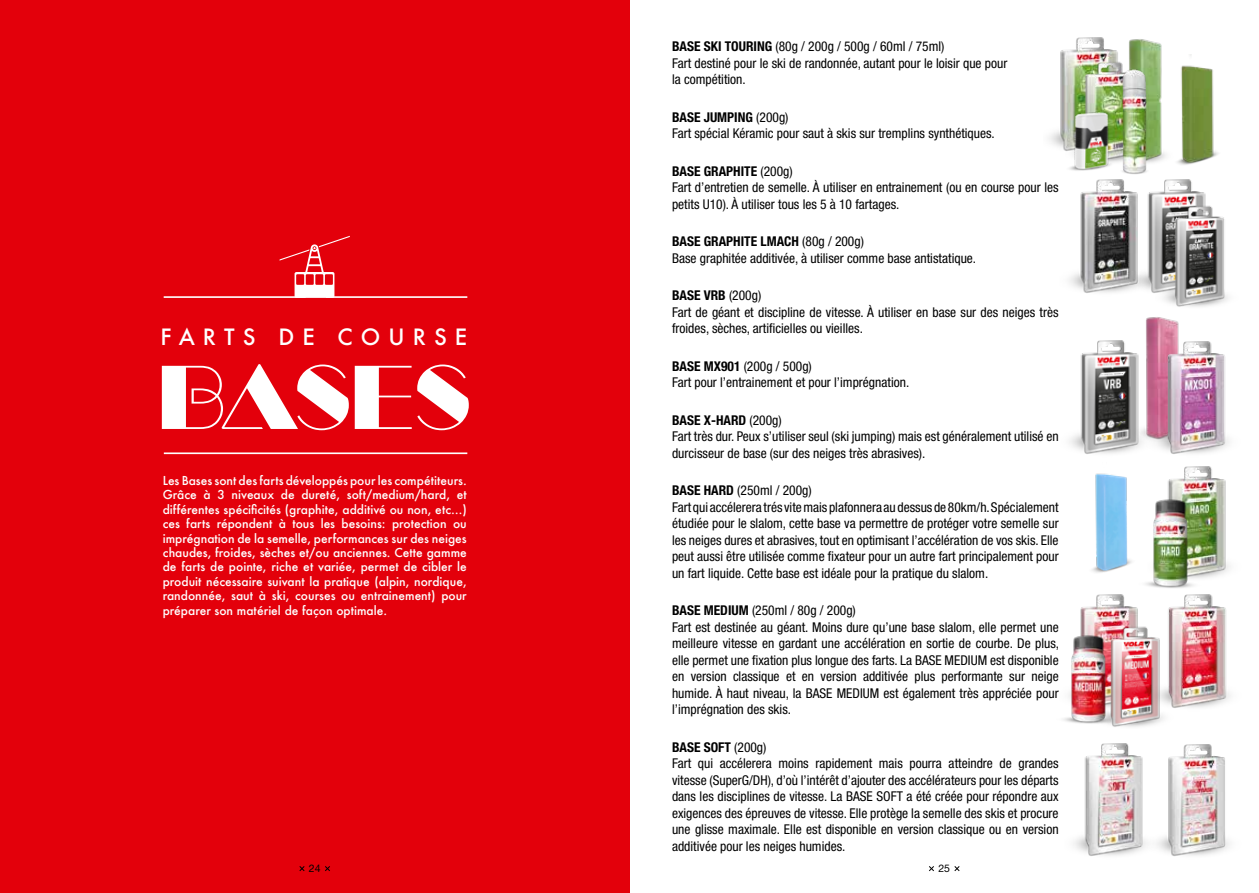
<style>
.page{position:relative;width:1259px;height:893px;background:#fff}
.page>*{position:absolute;margin:0;border:0;box-sizing:border-box;transform-origin:0 0}
.t1{font:85.8px "Manbow Solid";letter-spacing:-.025em;color:#fff}
.t2{font:500 21.9px "Futura";letter-spacing:.37em;color:#fff}
.t3{font:condensed 13.5px/16.5px "Helvetica Neue LT Std";color:#000}
.t4{font:500 12px/14.4px "Futura";color:#fff;text-align:justify}
.t5{font:10.5px "Helvetica Neue LT Std";color:#000}
.s1{font-weight:700}
</style>
<div class="page">
<svg style="left:929px;top:866px;width:5px;height:5px"></svg>
<svg style="left:954px;top:866px;width:6px;height:5px"></svg>
<div style="left:0;top:0;width:629px;height:893px;background:#e3000b"></div>
<img style="left:1092px;top:473px;width:35px;height:100px">
<img style="left:1167px;top:466px;width:63px;height:106px">
<img style="left:1069px;top:181px;width:41px;height:112px">
<img style="left:1110px;top:181px;width:96px;height:112px">
<img style="left:1133px;top:196px;width:95px;height:111px">
<img style="left:1080px;top:594px;width:50px;height:22px">
<img style="left:1080px;top:616px;width:84px;height:110px">
<img style="left:1130px;top:594px;width:101px;height:117px">
<img style="left:1071px;top:37px;width:91px;height:15px">
<img style="left:1049px;top:52px;width:113px;height:92px">
<img style="left:1068px;top:60px;width:123px;height:121px">
<img style="left:1053px;top:105px;width:76px;height:69px">
<img style="left:1170px;top:54px;width:49px;height:120px">
<img style="left:1073px;top:743px;width:58px;height:113px">
<img style="left:1131px;top:744px;width:99px;height:112px">
<img style="left:1069px;top:353px;width:60px;height:101px">
<img style="left:1088px;top:317px;width:91px;height:129px">
<img style="left:1129px;top:337px;width:100px;height:117px">
<img style="left:1063px;top:630px;width:80px;height:97px">
<img style="left:1115px;top:494px;width:110px;height:94px">
<svg style="left:299px;top:866px;width:6px;height:5px"></svg>
<svg style="left:325px;top:866px;width:5px;height:5px"></svg>
<hr style="left:326px;top:296px;width:141px;height:2px;background:#fff">
<hr style="left:164px;top:452px;width:303px;height:2px;background:#fff">
<hr style="left:164px;top:296px;width:142px;height:2px;background:#fff">
<svg style="left:279px;top:236px;width:71px;height:62px"></svg>
<h2 class="t2" style="left:161px;top:322px;width:308px">FARTS DE COURSE</h2>
<h1 class="t1" style="left:158px;top:347px;width:314px">BASES</h1>
<p class="t4" style="left:163px;top:473px;width:306px">Les Bases sont des farts développés pour les compétiteurs.<br>Grâce à 3 niveaux de dureté, soft/medium/hard, et différentes spécificités (graphite, additivé ou non, etc…) ces farts répondent à tous les besoins: protection ou imprégnation de la semelle, performances sur des neiges chaudes, froides, sèches et/ou anciennes. Cette gamme de farts de pointe, riche et variée, permet de cibler le produit nécessaire suivant la pratique (alpin, nordique, randonnée, saut à ski, courses ou entrainement) pour préparer son matériel de façon optimale.</p>
<p class="t5" style="left:309px;top:862px;width:13px">24</p>
<p class="t3" style="left:672px;top:38px;width:337px"><span class="s1">BASE SKI TOURING</span> (80g / 200g / 500g / 60ml / 75ml)<br>Fart destiné pour le ski de randonnée, autant pour le loisir que pour la compétition.</p>
<p class="t3" style="left:672px;top:108px;width:324px"><span class="s1">BASE JUMPING</span> (200g)<br>Fart spécial Kéramic pour saut à skis sur tremplins synthétiques.</p>
<p class="t3" style="left:672px;top:162px;width:388px"><span class="s1">BASE GRAPHITE</span> (200g)<br>Fart d’entretien de semelle. À utiliser en entrainement (ou en course pour les petits U10). À utiliser tous les 5 à 10 fartages.</p>
<p class="t3" style="left:672px;top:233px;width:306px"><span class="s1">BASE GRAPHITE LMACH</span> (80g / 200g)<br>Base graphitée additivée, à utiliser comme base antistatique.</p>
<p class="t3" style="left:672px;top:287px;width:388px"><span class="s1">BASE VRB</span> (200g)<br>Fart de géant et discipline de vitesse. À utiliser en base sur des neiges très froides, sèches, artificielles ou vieilles.</p>
<p class="t3" style="left:672px;top:357px;width:239px"><span class="s1">BASE MX901</span> (200g / 500g)<br>Fart pour l’entrainement et pour l’imprégnation.</p>
<p class="t3" style="left:672px;top:411px;width:388px"><span class="s1">BASE X-HARD</span> (200g)<br>Fart très dur. Peux s’utiliser seul (ski jumping) mais est généralement utilisé en durcisseur de base (sur des neiges très abrasives).</p>
<p class="t3" style="left:672px;top:482px;width:388px"><span class="s1">BASE HARD</span> (250ml / 200g)<br>Fart qui accélerera trés vite mais plafonnera au dessus de 80km/h. Spécialement étudiée pour le slalom, cette base va permettre de protéger votre semelle sur les neiges dures et abrasives, tout en optimisant l’accélération de vos skis. Elle peut aussi être utilisée comme fixateur pour un autre fart principalement pour un fart liquide. Cette base est idéale pour la pratique du slalom.</p>
<p class="t3" style="left:672px;top:602px;width:389px"><span class="s1">BASE MEDIUM</span> (250ml / 80g / 200g)<br>Fart est destinée au géant. Moins dure qu’une base slalom, elle permet une meilleure vitesse en gardant une accélération en sortie de courbe. De plus, elle permet une fixation plus longue des farts. La BASE MEDIUM est disponible en version classique et en version additivée plus performante sur neige humide. À haut niveau, la BASE MEDIUM est également très appréciée pour l’imprégnation des skis.</p>
<p class="t3" style="left:672px;top:738px;width:388px"><span class="s1">BASE SOFT</span> (200g)<br>Fart qui accélerera moins rapidement mais pourra atteindre de grandes vitesse (SuperG/DH), d’où l’intérêt d’ajouter des accélérateurs pour les départs dans les disciplines de vitesse. La BASE SOFT a été créée pour répondre aux exigences des épreuves de vitesse. Elle protège la semelle des skis et procure une glisse maximale. Elle est disponible en version classique ou en version additivée pour les neiges humides.</p>
<p class="t5" style="left:938px;top:862px;width:13px">25</p>
</div>
